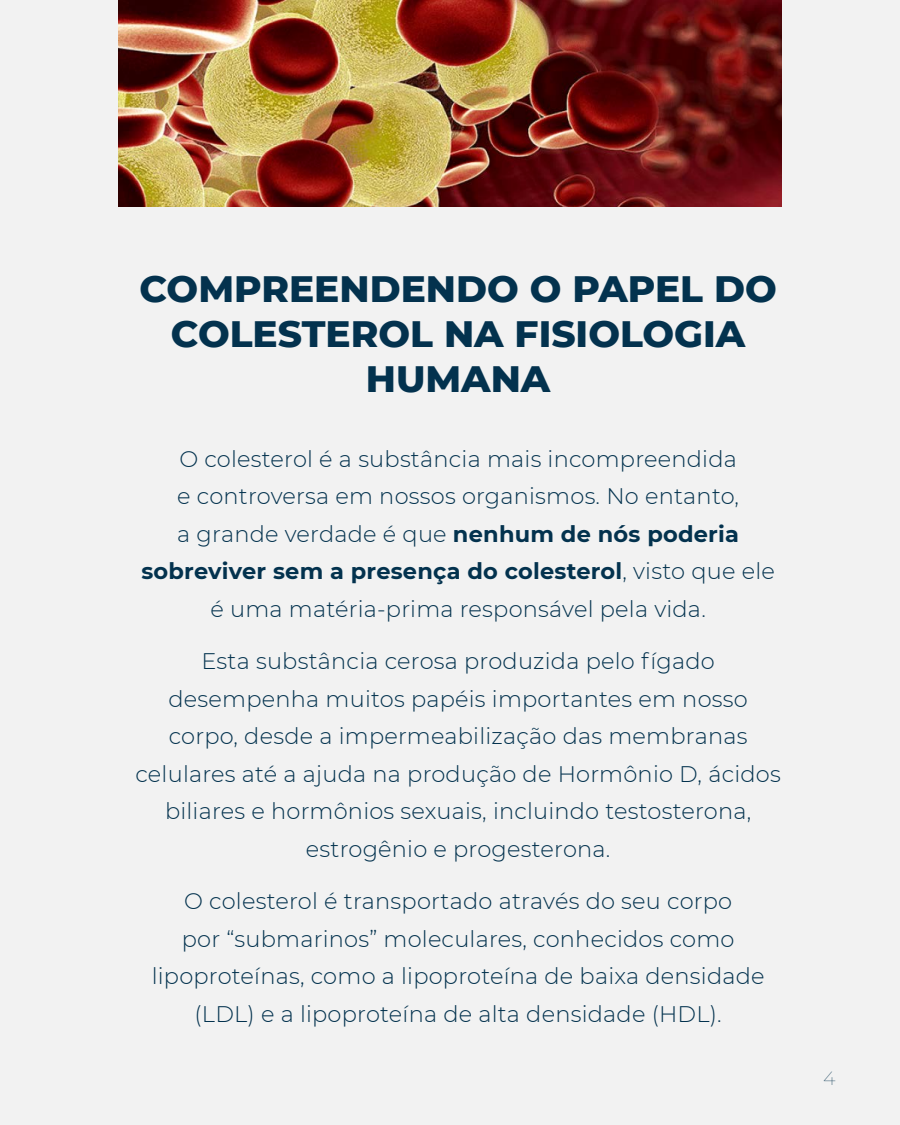
<style>
.page{position:relative;width:900px;height:1125px;background:#f2f2f2}
.page>*{position:absolute;margin:0;border:0;box-sizing:border-box;transform-origin:0 0}
.t1{font:800 37.5px/45px "Montserrat";color:#03324e;text-align:center}
.t2{font:300 22.5px/37.5px "Montserrat";letter-spacing:.01em;color:#03324e;text-align:center}
.t3{font:100 19.5px "Montserrat";color:#03324e}
.s1{font-weight:700}
</style>
<div class="page">
<img style="left:119px;top:0;width:662px;height:206px">
<h1 class="t1" style="left:140px;top:264px;width:639px">COMPREENDENDO O PAPEL DO<br>COLESTEROL NA FISIOLOGIA<br>HUMANA</h1>
<p class="t2" style="left:141px;top:439px;width:635px">O colesterol é a substância mais incompreendida<br>e controversa em nossos organismos. No entanto,<br>a grande verdade é que <span class="s1">nenhum de nós poderia sobreviver sem a presença do colesterol</span>, visto que ele é uma matéria-prima responsável pela vida.</p>
<p class="t2" style="left:135px;top:642px;width:647px">Esta substância cerosa produzida pelo fígado desempenha muitos papéis importantes em nosso corpo, desde a impermeabilização das membranas celulares até a ajuda na produção de Hormônio D, ácidos biliares e hormônios sexuais, incluindo testosterona, estrogênio e progesterona.</p>
<p class="t2" style="left:152px;top:882px;width:614px">O colesterol é transportado através do seu corpo<br>por “submarinos” moleculares, conhecidos como lipoproteínas, como a lipoproteína de baixa densidade (LDL) e a lipoproteína de alta densidade (HDL).</p>
<p class="t3" style="left:823px;top:1065px;width:14px">4</p>
</div>
